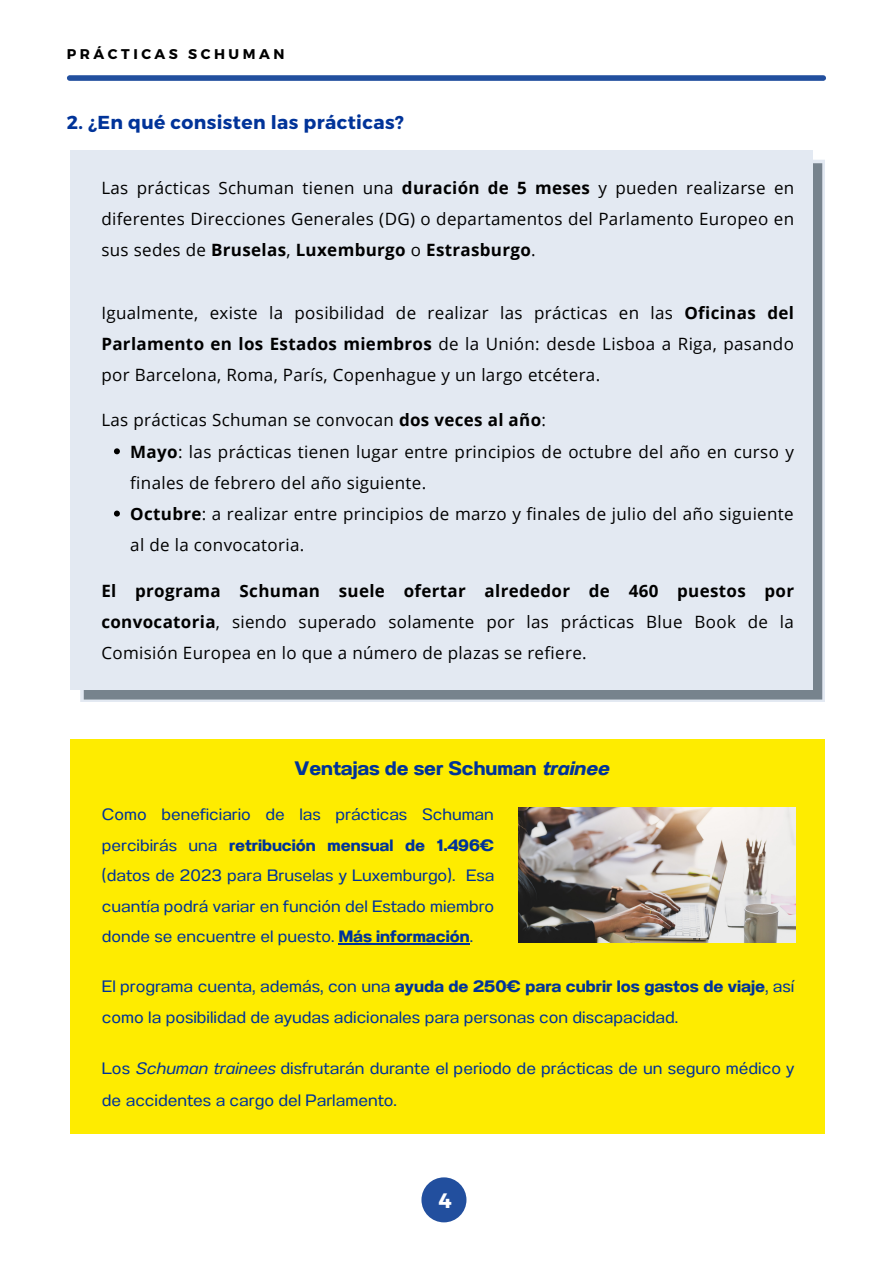
<style>
.page{position:relative;width:893px;height:1264px;background:#fff}
.page>*{position:absolute;margin:0;border:0;box-sizing:border-box;transform-origin:0 0}
.t1{font:700 20.85px "Montserrat";color:#fff}
.t2{font:19.5px "Anantason Bold Wd 112";color:#039}
.t3{font:700 18.75px "Montserrat";letter-spacing:.02em;color:#039}
.t4{font:16.95px/31px "Open Sans";letter-spacing:.02em;color:#000;text-align:justify}
.t5{font:16.5px/31.5px "Anantason Wd 112";color:#039}
.t6{font:16.5px "Anantason Bold Wd 112";color:#039}
.t7{font:16.35px/30.3px "Anantason Wd 112";color:#039;text-align:justify}
.t8{font:16.35px "Anantason Bold Wd 112";color:#039}
.t9{font:700 14.1px "Montserrat";letter-spacing:.25em;color:#000}
.s1{font-weight:700}
.s2{font-family:"Anantason Bold Wd 112 It"}
.s3{font-family:"Anantason Wd 112"}
.s4{font-family:"Anantason Bold Wd 112"}
.s5{font-family:"Anantason Wd 112 It"}
</style>
<div class="page">
<div style="left:421px;top:1177px;width:45px;height:45px;background:#224f9e;border-radius:50%"></div>
<div style="left:70px;top:75px;width:753px;height:6px;background:#224f9e"></div>
<svg style="left:80px;top:160px;width:744px;height:541px;background:#8f9aa3"></svg>
<div style="left:70px;top:150px;width:742px;height:539px;background:#e3e9f2"></div>
<div style="left:70px;top:739px;width:755px;height:394px;background:#feec00"></div>
<img style="left:518px;top:807px;width:277px;height:135px">
<svg style="left:114px;top:448px;width:6px;height:6px"></svg>
<svg style="left:114px;top:510px;width:6px;height:6px"></svg>
<hr style="left:338px;top:943px;width:131px;height:1px;background:#039">
<p class="t9" style="left:67px;top:45px;width:219px">PRÁCTICAS SCHUMAN</p>
<p class="t3" style="left:67px;top:111px;width:338px">2. ¿En qué consisten las prácticas?</p>
<p class="t4" style="left:101px;top:172px;width:694px">Las prácticas Schuman tienen una <span class="s1">duración de 5 meses</span> y pueden realizarse en diferentes Direcciones Generales (DG) o departamentos del Parlamento Europeo en sus sedes de <span class="s1">Bruselas</span>, <span class="s1">Luxemburgo</span> o <span class="s1">Estrasburgo</span>.</p>
<p class="t4" style="left:101px;top:296px;width:694px">Igualmente, existe la posibilidad de realizar las prácticas en las <span class="s1">Oficinas del Parlamento en los Estados miembros</span> de la Unión: desde Lisboa a Riga, pasando por Barcelona, Roma, París, Copenhague y un largo etcétera.</p>
<p class="t4" style="left:101px;top:404px;width:446px">Las prácticas Schuman se convocan <span class="s1">dos veces al año</span>:</p>
<p class="t4" style="left:130px;top:435px;width:665px;text-align:left"><span class="s1">Mayo</span>: las prácticas tienen lugar entre principios de octubre del año en curso y finales de febrero del año siguiente.<br><span class="s1">Octubre</span>: a realizar entre principios de marzo y finales de julio del año siguiente al de la convocatoria.</p>
<p class="t4" style="left:101px;top:574px;width:694px"><span class="s1">El programa Schuman suele ofertar alrededor de 460 puestos por convocatoria</span>, siendo superado solamente por las prácticas Blue Book de la Comisión Europea en lo que a número de plazas se refiere.</p>
<p class="t2" style="left:294px;top:756px;width:316px">Ventajas de ser Schuman <span class="s2">trainee</span></p>
<p class="t7" style="left:102px;top:799px;width:393px">Como beneficiario de las prácticas Schuman</p>
<p class="t8" style="left:102px;top:835px;width:393px"><span class="s3">percibirás una</span> retribución mensual de 1.496€</p>
<p class="t7" style="left:102px;top:860px;width:394px">(datos de 2023 para Bruselas y Luxemburgo). Esa cuantía podrá variar en función del Estado miembro donde se encuentre el puesto. <span class="s4">Más información</span>.</p>
<p class="t6" style="left:102px;top:976px;width:694px"><span class="s3">El programa cuenta, además, con una</span> ayuda de 250€ para cubrir los gastos de viaje<span class="s3">, así</span></p>
<p class="t5" style="left:102px;top:1002px;width:577px">como la posibilidad de ayudas adicionales para personas con discapacidad.</p>
<p class="t5" style="left:102px;top:1052px;width:694px">Los <span class="s5">Schuman trainees</span> disfrutarán durante el periodo de prácticas de un seguro médico y de accidentes a cargo del Parlamento.</p>
<p class="t1" style="left:438px;top:1186px;width:15px">4</p>
</div>
